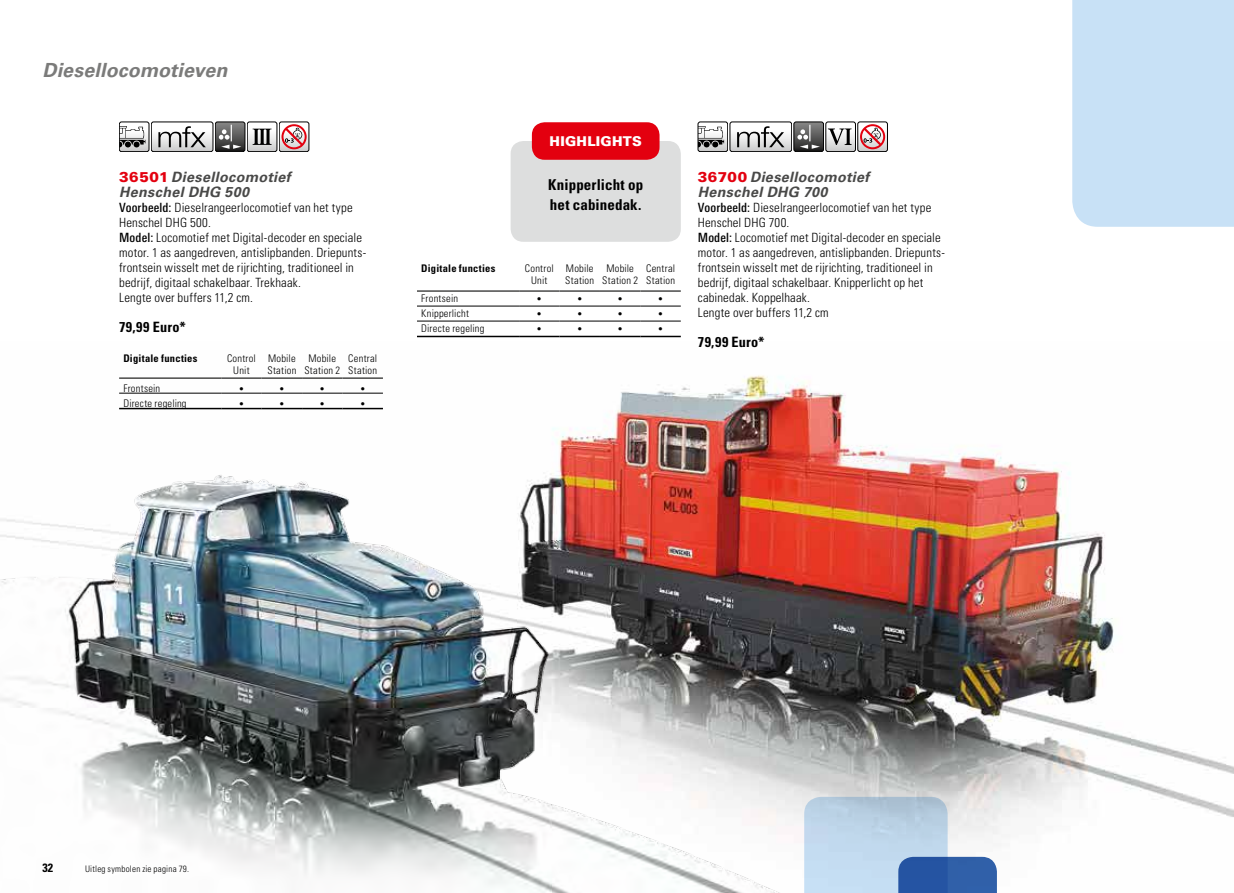
<style>
.page{position:relative;width:1234px;height:893px;background:#fff}
.page>*{position:absolute;margin:0;border:0;box-sizing:border-box;transform-origin:0 0}
.t1{font:italic 700 19.5px "Univers LT Std";letter-spacing:.005em;color:#7b7b7a}
.t2{font:700 condensed 15px/19.5px "Univers LT Std";letter-spacing:.01em;color:#000}
.t3{font:italic 700 14.25px "Univers LT Std";letter-spacing:.025em;color:#494948}
.t4{font:700 condensed 14.25px "Univers LT Std";letter-spacing:.02em;color:#000}
.t5{font:900 13.5px "Univers LT Std";letter-spacing:.02em;color:#fff}
.t6{font:300 condensed 12.75px/15px "Univers LT Std";letter-spacing:.015em;color:#000}
.t7{font:700 condensed 12px "Univers LT Std";color:#000}
.t8{font:300 condensed 10.5px/12px "Univers LT Std";letter-spacing:.02em;color:#000;text-align:center}
.t9{font:700 condensed 10.5px "Univers LT Std";letter-spacing:.025em;color:#000}
.t10{font:300 condensed 9px "Univers LT Std";letter-spacing:.025em;color:#000}
.s1{font-weight:900;font-style:normal;color:#e3000f}
.s2{font-family:"Univers Next Pro";font-weight:500}
</style>
<div class="page">
<div style="left:510px;top:141px;width:170px;height:101px;background:#dddede;border-radius:13px"></div>
<img style="left:119px;top:375px;width:1114px;height:442px">
<div style="left:1072px;top:0;width:161px;height:227px;background:#c8e1f6"></div>
<img style="left:0;top:431px;width:1024px;height:462px">
<div style="left:531px;top:122px;width:128px;height:38px;background:#e3000f;border-radius:13px"></div>
<svg style="left:697px;top:122px;width:190px;height:30px"></svg>
<svg style="left:119px;top:122px;width:190px;height:30px"></svg>
<hr style="left:417px;top:336px;width:102px;height:1px;background:#000">
<hr style="left:519px;top:336px;width:40px;height:1px;background:#000">
<hr style="left:559px;top:336px;width:41px;height:1px;background:#000">
<hr style="left:600px;top:336px;width:40px;height:1px;background:#000">
<hr style="left:640px;top:336px;width:40px;height:1px;background:#000">
<hr style="left:417px;top:306px;width:102px;height:1px;background:#000">
<hr style="left:519px;top:306px;width:40px;height:1px;background:#000">
<hr style="left:559px;top:306px;width:41px;height:1px;background:#000">
<hr style="left:600px;top:306px;width:40px;height:1px;background:#000">
<hr style="left:640px;top:306px;width:40px;height:1px;background:#000">
<hr style="left:417px;top:321px;width:102px;height:1px;background:#000">
<hr style="left:519px;top:321px;width:40px;height:1px;background:#000">
<hr style="left:559px;top:321px;width:41px;height:1px;background:#000">
<hr style="left:600px;top:321px;width:40px;height:1px;background:#000">
<hr style="left:640px;top:321px;width:40px;height:1px;background:#000">
<hr style="left:417px;top:290px;width:102px;height:2px;background:#494948">
<hr style="left:519px;top:290px;width:40px;height:2px;background:#494948">
<hr style="left:559px;top:290px;width:41px;height:2px;background:#494948">
<hr style="left:600px;top:290px;width:40px;height:2px;background:#494948">
<hr style="left:640px;top:290px;width:40px;height:2px;background:#494948">
<hr style="left:119px;top:408px;width:102px;height:1px;background:#000">
<hr style="left:221px;top:408px;width:40px;height:1px;background:#000">
<hr style="left:261px;top:408px;width:41px;height:1px;background:#000">
<hr style="left:302px;top:408px;width:40px;height:1px;background:#000">
<hr style="left:342px;top:408px;width:41px;height:1px;background:#000">
<hr style="left:119px;top:393px;width:102px;height:1px;background:#000">
<hr style="left:221px;top:393px;width:40px;height:1px;background:#000">
<hr style="left:261px;top:393px;width:41px;height:1px;background:#000">
<hr style="left:302px;top:393px;width:40px;height:1px;background:#000">
<hr style="left:342px;top:393px;width:41px;height:1px;background:#000">
<hr style="left:119px;top:377px;width:102px;height:2px;background:#494948">
<hr style="left:221px;top:377px;width:40px;height:2px;background:#494948">
<hr style="left:261px;top:377px;width:41px;height:2px;background:#494948">
<hr style="left:302px;top:377px;width:40px;height:2px;background:#494948">
<hr style="left:342px;top:377px;width:41px;height:2px;background:#494948">
<h1 class="t1" style="left:43px;top:58px;width:186px">Diesellocomotieven</h1>
<p class="t5" style="left:549px;top:133px;width:94px">HIGHLIGHTS</p>
<p class="t3" style="left:119px;top:168px;width:173px"><span class="s1">36501</span> Diesellocomotief</p>
<p class="t3" style="left:697px;top:168px;width:173px"><span class="s1">36700</span> Diesellocomotief</p>
<p class="t2" style="left:548px;top:175px;width:96px">Knipperlicht op het cabinedak.</p>
<p class="t3" style="left:119px;top:183px;width:131px">Henschel DHG 500</p>
<p class="t6" style="left:119px;top:200px;width:248px"><span class="s2">Voorbeeld:</span> Dieselrangeerlocomotief van het type Henschel DHG 500.<br><span class="s2">Model:</span> Locomotief met Digital-decoder en speciale motor. 1 as aangedreven, antislipbanden. Driepunts&shy;frontsein wisselt met de rijrichting, traditioneel in bedrijf, digitaal schakelbaar. Trekhaak.<br>Lengte over buffers 11,2 cm.</p>
<p class="t4" style="left:119px;top:318px;width:68px">79,99 Euro*</p>
<p class="t9" style="left:123px;top:352px;width:76px">Digitale functies</p>
<p class="t8" style="left:227px;top:352px;width:30px">Control<br>Unit</p>
<p class="t8" style="left:267px;top:352px;width:30px;text-align:left">Mobile<br>Station</p>
<p class="t8" style="left:304px;top:352px;width:37px">Mobile<br>Station 2</p>
<p class="t8" style="left:348px;top:352px;width:30px;text-align:left">Central<br>Station</p>
<p class="t8" style="left:123px;top:382px;width:38px">Frontsein</p>
<p class="t10" style="left:239px;top:383px;width:7px">•</p>
<p class="t10" style="left:279px;top:383px;width:7px">•</p>
<p class="t10" style="left:319px;top:383px;width:7px">•</p>
<p class="t10" style="left:360px;top:383px;width:7px">•</p>
<p class="t8" style="left:123px;top:397px;width:65px">Directe regeling</p>
<p class="t10" style="left:239px;top:398px;width:7px">•</p>
<p class="t10" style="left:279px;top:398px;width:7px">•</p>
<p class="t10" style="left:319px;top:398px;width:7px">•</p>
<p class="t10" style="left:360px;top:398px;width:7px">•</p>
<p class="t3" style="left:697px;top:183px;width:131px">Henschel DHG 700</p>
<p class="t6" style="left:697px;top:200px;width:248px"><span class="s2">Voorbeeld:</span> Dieselrangeerlocomotief van het type Henschel DHG 700.<br><span class="s2">Model:</span> Locomotief met Digital-decoder en speciale motor. 1 as aangedreven, antislipbanden. Driepunts&shy;frontsein wisselt met de rijrichting, traditioneel in bedrijf, digitaal schakelbaar. Knipperlicht op het cabinedak. Koppelhaak.<br>Lengte over buffers 11,2 cm</p>
<p class="t4" style="left:697px;top:333px;width:68px">79,99 Euro*</p>
<p class="t9" style="left:421px;top:262px;width:76px">Digitale functies</p>
<p class="t8" style="left:524px;top:262px;width:30px">Control<br>Unit</p>
<p class="t8" style="left:565px;top:262px;width:30px;text-align:left">Mobile<br>Station</p>
<p class="t8" style="left:602px;top:262px;width:37px">Mobile<br>Station 2</p>
<p class="t8" style="left:646px;top:262px;width:30px;text-align:left">Central<br>Station</p>
<p class="t8" style="left:421px;top:292px;width:38px">Frontsein</p>
<p class="t10" style="left:536px;top:293px;width:7px">•</p>
<p class="t10" style="left:577px;top:293px;width:7px">•</p>
<p class="t10" style="left:617px;top:293px;width:7px">•</p>
<p class="t10" style="left:657px;top:293px;width:7px">•</p>
<p class="t8" style="left:421px;top:307px;width:49px">Knipperlicht</p>
<p class="t10" style="left:536px;top:308px;width:7px">•</p>
<p class="t10" style="left:577px;top:308px;width:7px">•</p>
<p class="t10" style="left:617px;top:308px;width:7px">•</p>
<p class="t10" style="left:657px;top:308px;width:7px">•</p>
<p class="t8" style="left:421px;top:322px;width:65px">Directe regeling</p>
<p class="t10" style="left:536px;top:323px;width:7px">•</p>
<p class="t10" style="left:577px;top:323px;width:7px">•</p>
<p class="t10" style="left:617px;top:323px;width:7px">•</p>
<p class="t10" style="left:657px;top:323px;width:7px">•</p>
<p class="t7" style="left:43px;top:860px;width:12px">32</p>
<p class="t10" style="left:85px;top:863px;width:106px">Uitleg symbolen zie pagina 79.</p>
</div>
